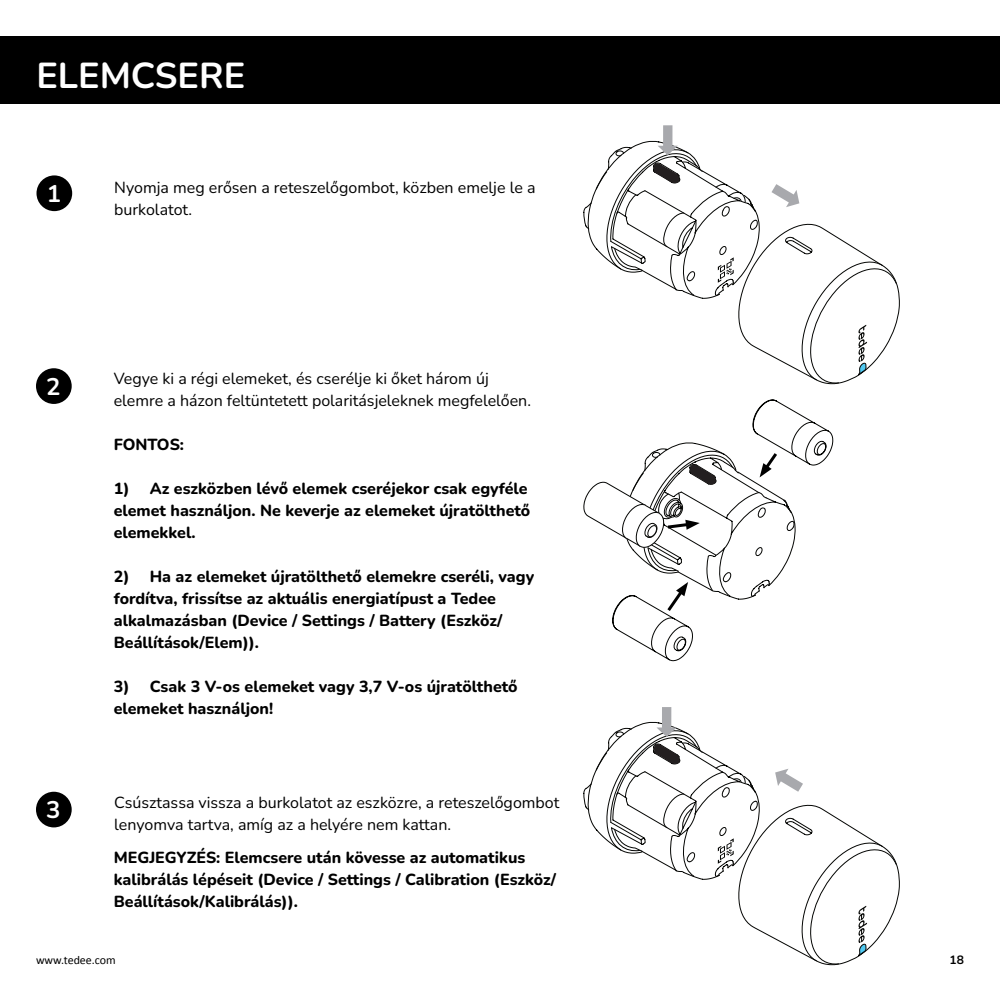
<style>
.page{position:relative;width:1000px;height:1000px;background:#fff}
.page>*{position:absolute;margin:0;border:0;box-sizing:border-box;transform-origin:0 0}
.t1{font:700 36px "Nunito";color:#fff}
.t2{font:700 24px "Nunito";color:#fff}
.t3{font:800 16px/22px "Nunito";color:#000}
.t4{font:16px/22px "Nunito";color:#000}
.t5{font:12px "Calibri";color:#000}
.t6{font:700 12px "Nunito";color:#000}
</style>
<div class="page">
<div style="left:0;top:36px;width:1000px;height:68px;background:#000"></div>
<div style="left:36px;top:175px;width:36px;height:36px;background:#000;border-radius:50%"></div>
<div style="left:36px;top:368px;width:36px;height:36px;background:#000;border-radius:50%"></div>
<div style="left:36px;top:792px;width:36px;height:35px;background:#000;border-radius:50%"></div>
<svg style="left:583px;top:399px;width:250px;height:262px"></svg>
<svg style="left:584px;top:125px;width:316px;height:259px"></svg>
<svg style="left:584px;top:707px;width:316px;height:258px"></svg>
<p class="t1" style="left:36px;top:51px;width:210px">ELEMCSERE</p>
<p class="t2" style="left:47px;top:177px;width:16px">1</p>
<p class="t4" style="left:114px;top:176px;width:423px">Nyomja meg erősen a reteszelőgombot, közben emelje le a burkolatot.</p>
<p class="t2" style="left:46px;top:370px;width:16px">2</p>
<p class="t2" style="left:46px;top:793px;width:16px">3</p>
<p class="t4" style="left:114px;top:367px;width:419px">Vegye ki a régi elemeket, és cserélje ki őket három új elemre a házon feltüntetett polaritásjeleknek megfelelően.</p>
<p class="t3" style="left:114px;top:433px;width:72px">FONTOS:</p>
<p class="t3" style="left:114px;top:477px;width:418px">1) Az eszközben lévő elemek cseréjekor csak egyféle elemet használjon. Ne keverje az elemeket újratölthető elemekkel.</p>
<p class="t3" style="left:114px;top:565px;width:422px">2) Ha az elemeket újratölthető elemekre cseréli, vagy fordítva, frissítse az aktuális energiatípust a Tedee alkalmazásban (Device / Settings / Battery (Eszköz/ Beállítások/Elem)).</p>
<p class="t3" style="left:114px;top:675px;width:405px">3) Csak 3 V-os elemeket vagy 3,7 V-os újratölthető elemeket használjon!</p>
<p class="t4" style="left:114px;top:791px;width:447px">Csúsztassa vissza a burkolatot az eszközre, a reteszelőgombot lenyomva tartva, amíg az a helyére nem kattan.</p>
<p class="t3" style="left:114px;top:846px;width:444px">MEGJEGYZÉS: Elemcsere után kövesse az automatikus kalibrálás lépéseit (Device / Settings / Calibration (Eszköz/<br>Beállítások/Kalibrálás)).</p>
<p class="t5" style="left:36px;top:952px;width:81px">www.tedee.com</p>
<p class="t6" style="left:950px;top:952px;width:16px">18</p>
</div>
